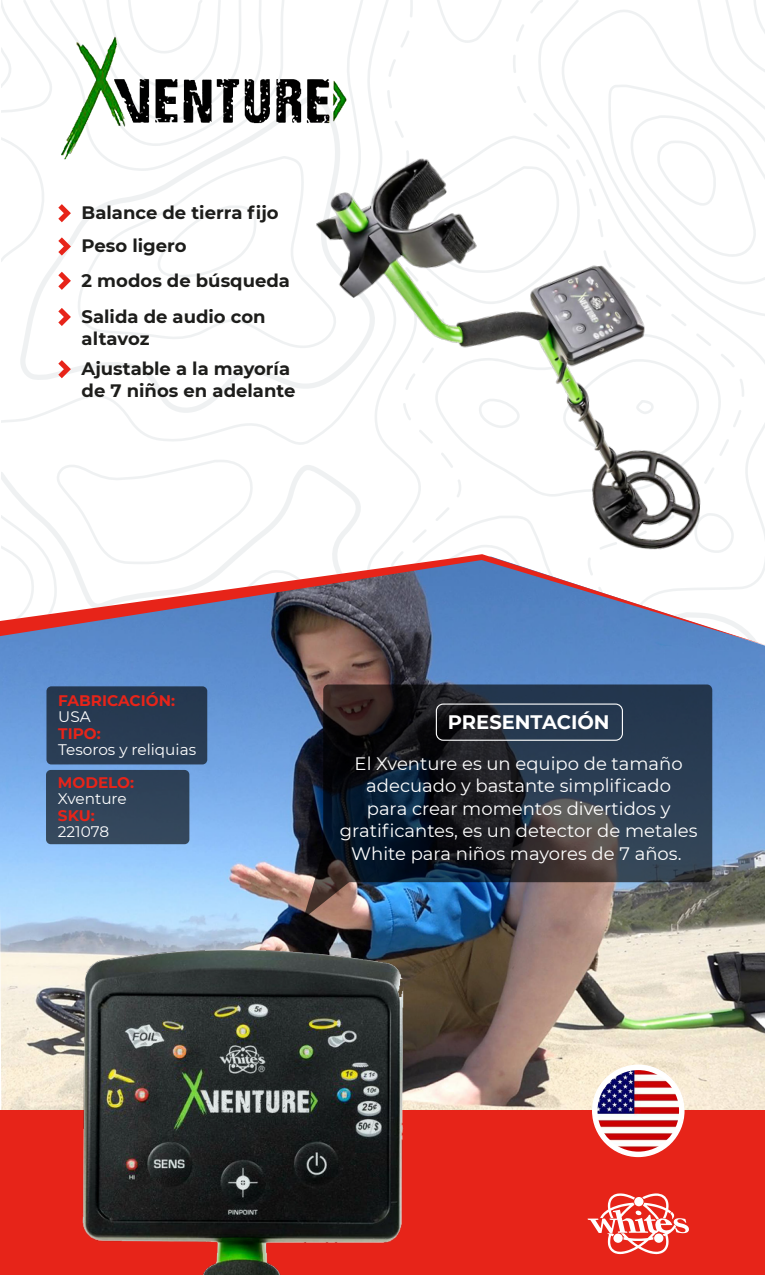
<style>
.page{position:relative;width:765px;height:1275px;background:#fff}
.page>*{position:absolute;margin:0;border:0;box-sizing:border-box;transform-origin:0 0}
.t1{font:700 19.5px "Montserrat";color:#fff}
.t2{font:18px/22.5px "Montserrat";color:#fff;text-align:center}
.t3{font:700 18px/33.8px "Montserrat";color:#1d1d1b}
.t4{font:15.3px "Montserrat";color:#fff}
.t5{font:700 15.3px "Montserrat";color:#e72419}
</style>
<div class="page">
<svg style="left:559px;top:0;width:206px;height:358px"></svg>
<svg style="left:437px;top:0;width:65px;height:43px"></svg>
<svg style="left:21px;top:95px;width:358px;height:263px"></svg>
<svg style="left:608px;top:0;width:157px;height:285px"></svg>
<svg style="left:1px;top:0;width:262px;height:290px"></svg>
<svg style="left:58px;top:308px;width:13px;height:18px"></svg>
<img style="left:1px;top:358px;width:764px;height:915px">
<div style="left:654px;top:1233px;width:9px;height:10px;background:#fff;border-radius:50%"></div>
<div style="left:436px;top:704px;width:187px;height:37px;border:1px solid #fff;border-radius:7px"></div>
<svg style="left:0;top:554px;width:765px;height:92px"></svg>
<img style="left:58px;top:34px;width:291px;height:131px">
<img style="left:37px;top:875px;width:405px;height:400px">
<img style="left:294px;top:138px;width:448px;height:449px">
<p class="t3" style="left:82px;top:195px;width:210px">Balance de tierra fijo<br>Peso ligero<br>2 modos de búsqueda</p>
<p class="t3" style="left:82px;top:304px;width:185px;line-height:22.5px">Salida de audio con altavoz</p>
<p class="t3" style="left:82px;top:356px;width:215px;line-height:22.5px">Ajustable a la mayoría de 7 niños en adelante</p>
<p class="t5" style="left:58px;top:689px;width:118px">FABRICACIÓN:</p>
<p class="t4" style="left:58px;top:706px;width:34px">USA</p>
<p class="t5" style="left:58px;top:722px;width:44px">TIPO:</p>
<p class="t4" style="left:58px;top:739px;width:139px">Tesoros y reliquias</p>
<p class="t5" style="left:58px;top:771px;width:78px">MODELO:</p>
<p class="t4" style="left:58px;top:788px;width:70px">Xventure</p>
<p class="t5" style="left:58px;top:804px;width:38px">SKU:</p>
<p class="t4" style="left:58px;top:822px;width:53px">221078</p>
<p class="t1" style="left:448px;top:708px;width:163px">PRESENTACIÓN</p>
<p class="t2" style="left:340px;top:752px;width:359px">El Xventure es un equipo de tamaño adecuado y bastante simplificado<br>para crear momentos divertidos y gratificantes, es un detector de metales White para niños mayores de 7 años.</p>
</div>
